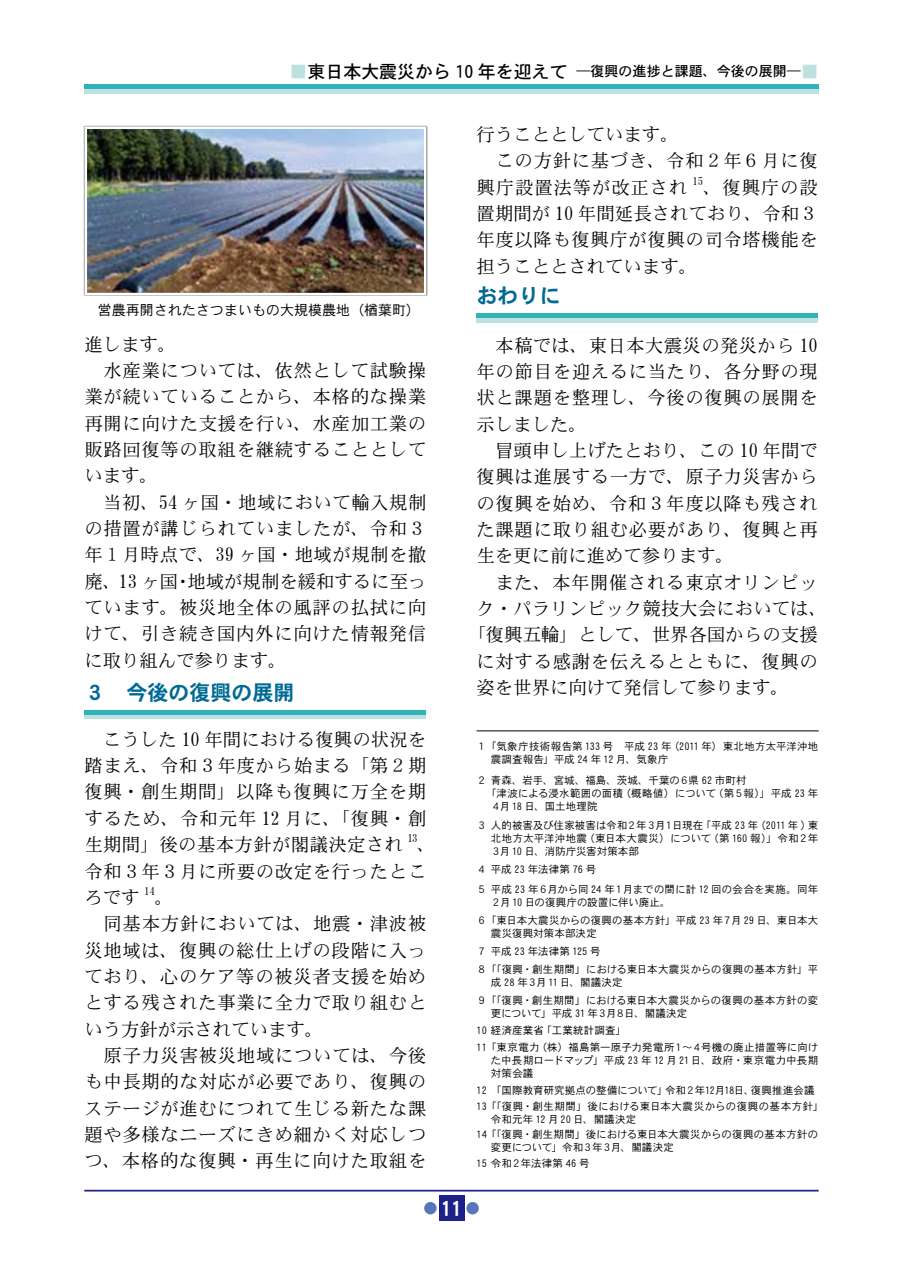
<style>
.page{position:relative;width:903px;height:1275px;background:#fff}
.page>*{position:absolute;margin:0;border:0;box-sizing:border-box;transform-origin:0 0}
.t1{font:21px "DFHS Gothic W7 WIN RKSJ H";color:#006a94}
.t2{font:21px "DFHS Gothic W7 WIN RKSJ H";color:#fff}
.t3{font:18.38px/26.2px "DFHS Mincho W3 WIN RKSJ H";letter-spacing:.035em;color:#000}
.t4{font:18.38px "DFHS Mincho W3 WIN RKSJ H";letter-spacing:.005em;color:#000}
.t5{font:18.38px "DFHS Mincho W3 WIN RKSJ H";color:#000}
.t6{font:14px "DFHS Gothic W5 WIN RKSJ H";color:#000}
.t7{font:14px "DFHS Gothic W3 WIN RKSJ H";color:#000}
.t8{font:10.67px "DFHS Mincho W3 WIN RKSJ H";color:#000}
.t9{font:10.5px/13.1px "DFHS Gothic W3 WIN RKSJ H";letter-spacing:.005em;color:#000}
.t10{font:10.5px/13.1px "DFHS Gothic W3 WIN RKSJ H";letter-spacing:.025em;color:#000}
.t11{font:10.5px/13.1px "DFHS Gothic W3 WIN RKSJ H";letter-spacing:-.02em;color:#000}
.s1{font-size:17.85px;color:#bce1df}
.s2{font-size:17.85px}
</style>
<div class="page">
<hr style="left:84px;top:1190px;width:735px;height:1px;background:#1d2088">
<div style="left:439px;top:1196px;width:25px;height:25px;background:#1d2088"></div>
<div style="left:466px;top:1202px;width:13px;height:12px;background:#5976ba;border-radius:50%"></div>
<div style="left:424px;top:1202px;width:13px;height:12px;background:#5976ba;border-radius:50%"></div>
<div style="left:84px;top:89px;width:735px;height:5px;background:#bce1df"></div>
<div style="left:84px;top:84px;width:735px;height:5px;background:#2fb2b9"></div>
<div style="left:476px;top:318px;width:342px;height:5px;background:#bce1df"></div>
<div style="left:476px;top:313px;width:342px;height:5px;background:#2fb2b9"></div>
<div style="left:84px;top:714px;width:342px;height:5px;background:#bce1df"></div>
<hr style="left:84px;top:710px;width:342px;height:4px;background:#2fb2b9">
<div style="left:83px;top:125px;width:344px;height:171px;background:#b8b8b8"></div>
<img style="left:88px;top:129px;width:335px;height:163px">
<div style="left:85px;top:126px;width:341px;height:169px;border:2px solid #fff"></div>
<hr style="left:476px;top:730px;width:343px;height:1px;background:#000">
<p class="t6" style="left:290px;top:64px;width:530px"><span class="s1">■</span><span class="s2">東日本大震災から 10 年を迎えて</span> ―復興の進捗と課題、今後の展開―<span class="s1">■</span></p>
<p class="t7" style="left:98px;top:302px;width:323px">営農再開されたさつまいもの大規模農地（楢葉町）</p>
<p class="t3" style="left:84px;top:331px;width:344px">進します。<br>　水産業については、依然として試験操業が続いていることから、本格的な操業再開に向けた支援を行い、水産加工業の販路回復等の取組を継続することとしています。<br>　当初、54 ヶ国・地域において輸入規制の措置が講じられていましたが、令和３年１月時点で、39 ヶ国・地域が規制を撤廃、13 ヶ国・地域が規制を緩和するに至っています。被災地全体の風評の払拭に向けて、引き続き国内外に向けた情報発信に取り組んで参ります。</p>
<p class="t1" style="left:84px;top:682px;width:211px">３　今後の復興の展開</p>
<p class="t3" style="left:84px;top:726px;width:344px;text-align:justify">　こうした 10 年間における復興の状況を踏まえ、令和３年度から始まる「第２期復興・創生期間」以降も復興に万全を期するため、令和元年 12 月に、「復興・創生期間」後の基本方針が閣議決定され</p>
<p class="t8" style="left:407px;top:833px;width:12px">13</p>
<p class="t3" style="left:84px;top:832px;width:353px;text-indent:333px">、令和３年３月に所要の改定を行ったところです</p>
<p class="t8" style="left:144px;top:886px;width:12px">14</p>
<p class="t3" style="left:84px;top:885px;width:344px;text-indent:70px">。<br>　同基本方針においては、地震・津波被災地域は、復興の総仕上げの段階に入っており、心のケア等の被災者支援を始めとする残された事業に全力で取り組むという方針が示されています。<br>　原子力災害被災地域については、今後も中長期的な対応が必要であり、復興のステージが進むにつれて生じる新たな課題や多様なニーズにきめ細かく対応しつつ、本格的な復興・再生に向けた取組を</p>
<p class="t2" style="left:441px;top:1198px;width:23px">11</p>
<p class="t3" style="left:476px;top:122px;width:343px">行うこととしています。<br>　この方針に基づき、令和２年６月に復興庁設置法等が改正され</p>
<p class="t8" style="left:692px;top:176px;width:12px">15</p>
<p class="t3" style="left:476px;top:174px;width:343px;text-align:justify;text-indent:227px">、復興庁の設置期間が 10 年間延長されており、令和３年度以降も復興庁が復興の司令塔機能を担うこととされています。</p>
<p class="t1" style="left:476px;top:285px;width:85px">おわりに</p>
<p class="t3" style="left:476px;top:332px;width:343px">　本稿では、東日本大震災の発災から 10</p>
<p class="t3" style="left:476px;top:359px;width:343px">年の節目を迎えるに当たり、各分野の現</p>
<p class="t3" style="left:476px;top:385px;width:343px">状と課題を整理し、今後の復興の展開を</p>
<p class="t3" style="left:476px;top:411px;width:112px">示しました。</p>
<p class="t4" style="left:476px;top:441px;width:343px">　冒頭申し上げたとおり、この 10 年間で</p>
<p class="t3" style="left:476px;top:464px;width:343px">復興は進展する一方で、原子力災害から</p>
<p class="t3" style="left:476px;top:490px;width:343px">の復興を始め、令和３年度以降も残され</p>
<p class="t3" style="left:476px;top:517px;width:343px">た課題に取り組む必要があり、復興と再</p>
<p class="t5" style="left:476px;top:546px;width:259px">生を更に前に進めて参ります。</p>
<p class="t3" style="left:476px;top:569px;width:343px">　また、本年開催される東京オリンピッ</p>
<p class="t4" style="left:476px;top:599px;width:352px">ク・パラリンピック競技大会においては、</p>
<p class="t4" style="left:467px;top:625px;width:352px">「復興五輪」として、世界各国からの支援</p>
<p class="t3" style="left:476px;top:648px;width:343px">に対する感謝を伝えるとともに、復興の</p>
<p class="t5" style="left:476px;top:678px;width:314px">姿を世界に向けて発信して参ります。</p>
<p class="t9" style="left:491px;top:739px;width:329px;text-indent:-14px">１「気象庁技術報告第 133 号　平成 23 年（2011 年）東北地方太平洋沖地震調査報告」平成 24 年 12 月、気象庁</p>
<p class="t9" style="left:476px;top:774px;width:271px">２青森、岩手、宮城、福島、茨城、千葉の６県 62 市町村</p>
<p class="t9" style="left:486px;top:787px;width:334px">「津波による浸水範囲の面積（概略値）について（第５報）」平成 23 年</p>
<p class="t9" style="left:491px;top:800px;width:108px">４月 18 日、国土地理院</p>
<p class="t9" style="left:491px;top:819px;width:329px;text-align:justify;text-indent:-14px">３人的被害及び住家被害は令和２年３月１日現在「平成 23 年 (2011 年 ) 東北地方太平洋沖地震（東日本大震災）について（第 160 報）」令和２年３月 10 日、消防庁災害対策本部</p>
<p class="t9" style="left:476px;top:863px;width:121px">４平成 23 年法律第 76 号</p>
<p class="t11" style="left:491px;top:883px;width:329px;text-indent:-14px">５平成 23 年６月から同 24 年１月までの間に計 12 回の会合を実施。同年<br>２月 10 日の復興庁の設置に伴い廃止。</p>
<p class="t9" style="left:491px;top:913px;width:329px;text-indent:-14px">６「東日本大震災からの復興の基本方針」平成 23 年７月 29 日、東日本大震災復興対策本部決定</p>
<p class="t9" style="left:476px;top:945px;width:126px">７平成 23 年法律第 125 号</p>
<p class="t10" style="left:491px;top:963px;width:329px;text-indent:-14px">８「「復興・創生期間」における東日本大震災からの復興の基本方針」平成 28 年３月 11日、閣議決定</p>
<p class="t9" style="left:491px;top:994px;width:329px;text-indent:-14px">９「「復興・創生期間」における東日本大震災からの復興の基本方針の変更について」平成 31 年３月８日、閣議決定</p>
<p class="t9" style="left:476px;top:1024px;width:151px">10 経済産業省「工業統計調査」</p>
<p class="t9" style="left:491px;top:1040px;width:329px;text-align:justify;text-indent:-14px">11「東京電力（株）福島第一原子力発電所１～４号機の廃止措置等に向けた中長期ロードマップ」平成 23 年 12 月 21日、政府・東京電力中長期対策会議</p>
<p class="t9" style="left:476px;top:1083px;width:339px">12 「国際教育研究拠点の整備について」令和２年12月18日、復興推進会議</p>
<p class="t10" style="left:491px;top:1100px;width:334px;text-indent:-14px">13「「復興・創生期間」後における東日本大震災からの復興の基本方針」令和元年 12 月 20 日、閣議決定</p>
<p class="t9" style="left:491px;top:1128px;width:329px;text-indent:-14px">14「「復興・創生期間」後における東日本大震災からの復興の基本方針の変更について」令和３年３月、閣議決定</p>
<p class="t9" style="left:476px;top:1157px;width:115px">15 令和２年法律第 46 号</p>
</div>
